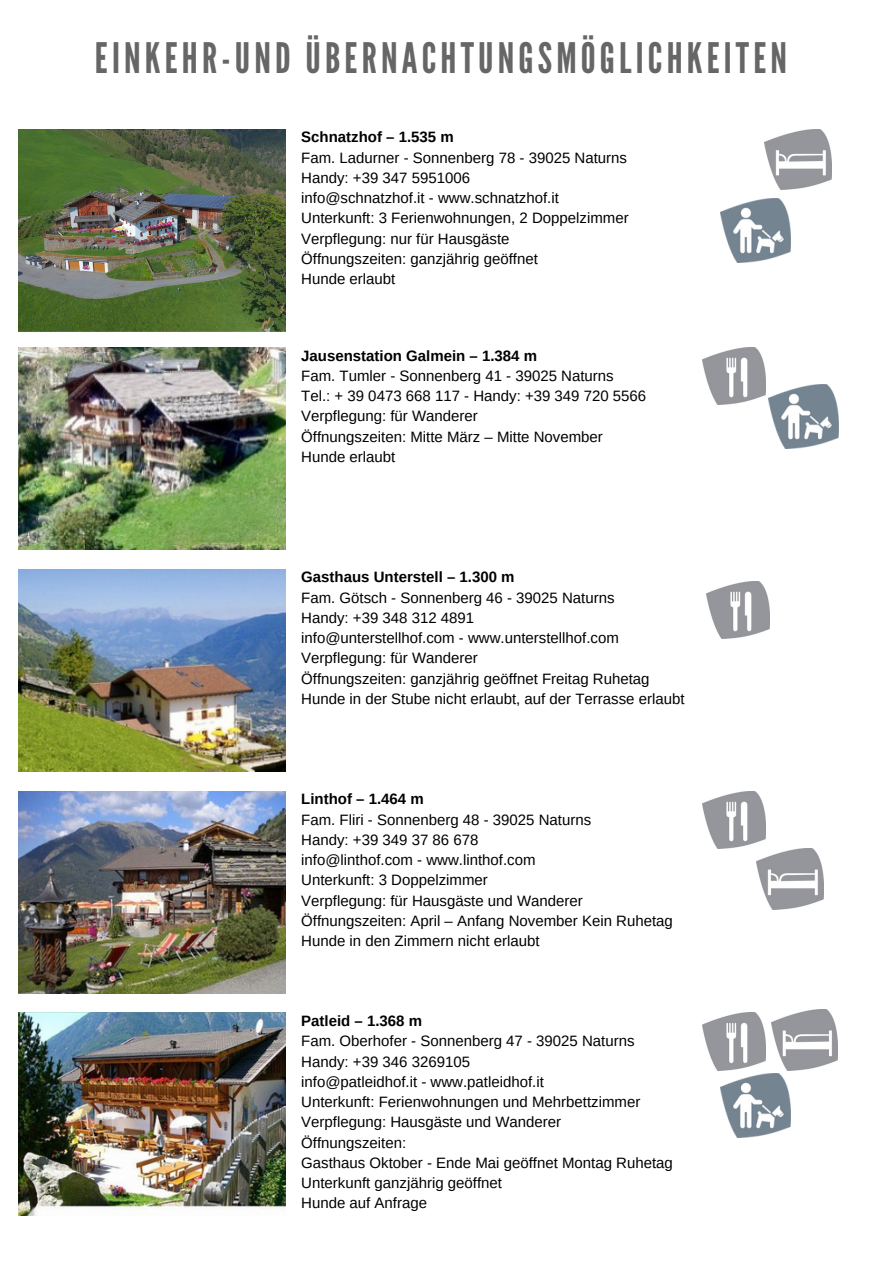
<style>
.page{position:relative;width:893px;height:1264px;background:#fff}
.page>*{position:absolute;margin:0;border:0;box-sizing:border-box;transform-origin:0 0}
.t1{font:42px "League Gothic";letter-spacing:.1em;color:#666}
.t2{font:15px "Arimo";color:#000}
.t3{font:700 15px "Arimo";color:#000}
</style>
<div class="page">
<img style="left:18px;top:129px;width:267px;height:202px">
<img style="left:764px;top:129px;width:67px;height:61px">
<img style="left:18px;top:347px;width:267px;height:203px">
<img style="left:702px;top:347px;width:63px;height:58px">
<img style="left:18px;top:569px;width:267px;height:202px">
<img style="left:706px;top:581px;width:63px;height:58px">
<img style="left:18px;top:791px;width:267px;height:202px">
<img style="left:702px;top:791px;width:63px;height:57px">
<img style="left:756px;top:848px;width:67px;height:61px">
<img style="left:18px;top:1012px;width:267px;height:203px">
<img style="left:702px;top:1012px;width:63px;height:58px">
<img style="left:771px;top:1009px;width:66px;height:61px">
<img style="left:720px;top:199px;width:70px;height:64px">
<img style="left:768px;top:384px;width:70px;height:64px">
<img style="left:720px;top:1073px;width:70px;height:64px">
<p class="t1" style="left:95px;top:34px;width:693px">EINKEHR-UND ÜBERNACHTUNGSMÖGLICHKEITEN</p>
<p class="t3" style="left:301px;top:129px;width:154px">Schnatzhof – 1.535 m</p>
<p class="t2" style="left:301px;top:149px;width:327px">Fam. Ladurner - Sonnenberg 78 - 39025 Naturns</p>
<p class="t2" style="left:301px;top:169px;width:170px">Handy: +39 347 5951006</p>
<p class="t2" style="left:301px;top:189px;width:259px">info@schnatzhof.it - www.schnatzhof.it</p>
<p class="t2" style="left:301px;top:210px;width:329px">Unterkunft: 3 Ferienwohnungen, 2 Doppelzimmer</p>
<p class="t2" style="left:301px;top:230px;width:210px">Verpflegung: nur für Hausgäste</p>
<p class="t2" style="left:301px;top:250px;width:238px">Öffnungszeiten: ganzjährig geöffnet</p>
<p class="t2" style="left:301px;top:270px;width:96px">Hunde erlaubt</p>
<p class="t3" style="left:301px;top:347px;width:237px">Jausenstation Galmein – 1.384 m</p>
<p class="t2" style="left:301px;top:367px;width:314px">Fam. Tumler - Sonnenberg 41 - 39025 Naturns</p>
<p class="t2" style="left:301px;top:387px;width:346px">Tel.: + 39 0473 668 117 - Handy: +39 349 720 5566</p>
<p class="t2" style="left:301px;top:408px;width:178px">Verpflegung: für Wanderer</p>
<p class="t2" style="left:301px;top:428px;width:303px">Öffnungszeiten: Mitte März – Mitte November</p>
<p class="t2" style="left:301px;top:448px;width:96px">Hunde erlaubt</p>
<p class="t3" style="left:301px;top:569px;width:215px">Gasthaus Unterstell – 1.300 m</p>
<p class="t2" style="left:301px;top:589px;width:315px">Fam. Götsch - Sonnenberg 46 - 39025 Naturns</p>
<p class="t2" style="left:301px;top:609px;width:174px">Handy: +39 348 312 4891</p>
<p class="t2" style="left:301px;top:629px;width:319px">info@unterstellhof.com - www.unterstellhof.com</p>
<p class="t2" style="left:301px;top:650px;width:178px">Verpflegung: für Wanderer</p>
<p class="t2" style="left:301px;top:670px;width:350px">Öffnungszeiten: ganzjährig geöffnet Freitag Ruhetag</p>
<p class="t2" style="left:301px;top:690px;width:385px">Hunde in der Stube nicht erlaubt, auf der Terrasse erlaubt</p>
<p class="t3" style="left:301px;top:790px;width:124px">Linthof – 1.464 m</p>
<p class="t2" style="left:301px;top:811px;width:291px">Fam. Fliri - Sonnenberg 48 - 39025 Naturns</p>
<p class="t2" style="left:301px;top:831px;width:179px">Handy: +39 349 37 86 678</p>
<p class="t2" style="left:301px;top:851px;width:236px">info@linthof.com - www.linthof.com</p>
<p class="t2" style="left:301px;top:871px;width:188px">Unterkunft: 3 Doppelzimmer</p>
<p class="t2" style="left:301px;top:892px;width:283px">Verpflegung: für Hausgäste und Wanderer</p>
<p class="t2" style="left:301px;top:912px;width:373px">Öffnungszeiten: April – Anfang November Kein Ruhetag</p>
<p class="t2" style="left:301px;top:932px;width:240px">Hunde in den Zimmern nicht erlaubt</p>
<p class="t3" style="left:301px;top:1012px;width:122px">Patleid – 1.368 m</p>
<p class="t2" style="left:301px;top:1032px;width:335px">Fam. Oberhofer - Sonnenberg 47 - 39025 Naturns</p>
<p class="t2" style="left:301px;top:1052px;width:170px">Handy: +39 346 3269105</p>
<p class="t2" style="left:301px;top:1073px;width:244px">info@patleidhof.it - www.patleidhof.it</p>
<p class="t2" style="left:301px;top:1093px;width:340px">Unterkunft: Ferienwohnungen und Mehrbettzimmer</p>
<p class="t2" style="left:301px;top:1113px;width:261px">Verpflegung: Hausgäste und Wanderer</p>
<p class="t2" style="left:301px;top:1133px;width:106px">Öffnungszeiten:</p>
<p class="t2" style="left:301px;top:1154px;width:373px">Gasthaus Oktober - Ende Mai geöffnet Montag Ruhetag</p>
<p class="t2" style="left:301px;top:1174px;width:202px">Unterkunft ganzjährig geöffnet</p>
<p class="t2" style="left:301px;top:1194px;width:127px">Hunde auf Anfrage</p>
</div>
